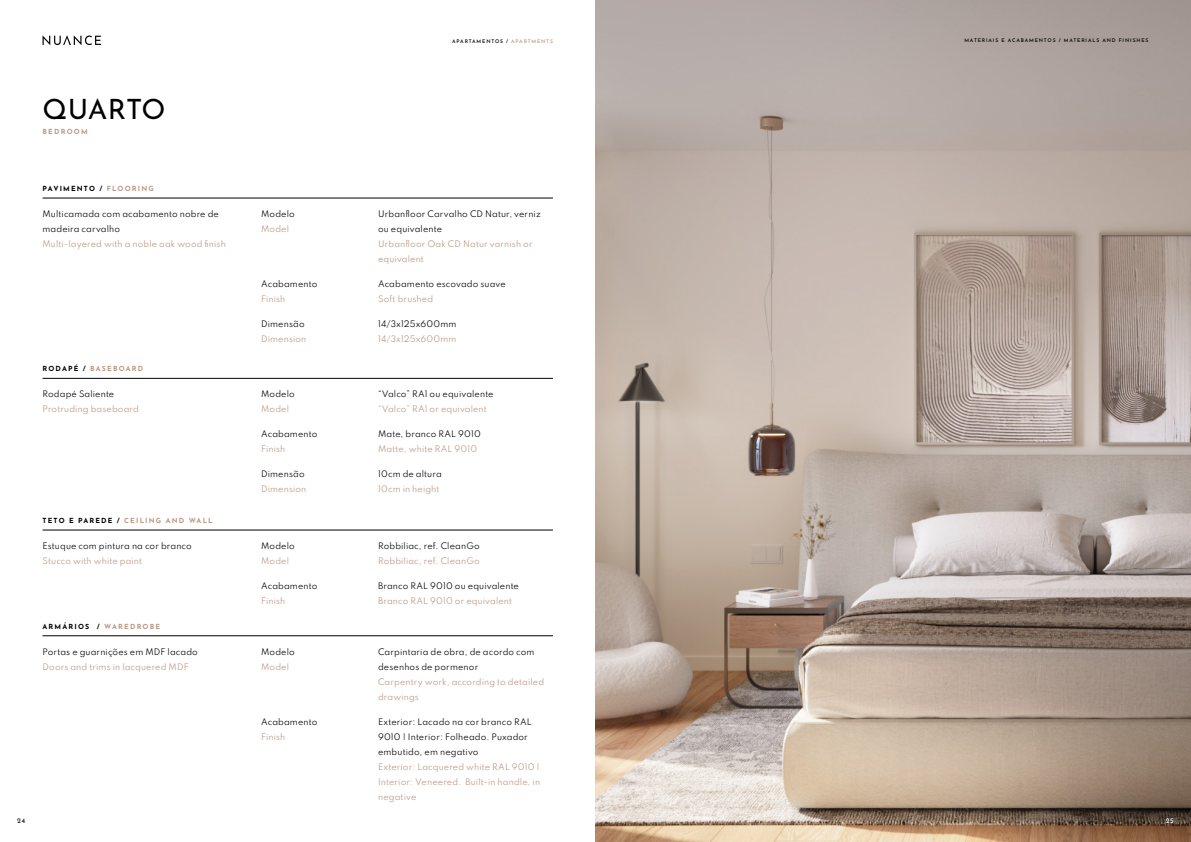
<style>
.page{position:relative;width:1191px;height:842px;background:#fff}
.page>*{position:absolute;margin:0;border:0;box-sizing:border-box;transform-origin:0 0}
.t1{font:28px "Josefin Sans";letter-spacing:-.015em;color:#000}
.t2{font:8px/15px "Spartan";letter-spacing:.015em;color:#000}
.t3{font:8px/15px "Spartan";letter-spacing:.015em;color:#ba9885}
.t4{font:700 7px "Josefin Sans";letter-spacing:.17em;color:#ba9885}
.t5{font:700 7px "Josefin Sans";letter-spacing:.17em;color:#000}
.t6{font:7px "Josefin Sans";color:#000}
.t7{font:7px "Josefin Sans";color:#fff}
.t8{font:600 5px "Josefin Sans";letter-spacing:.175em;color:#000}
.s1{color:#ba9885}
.s2{color:#000}
</style>
<div class="page">
<svg style="left:43px;top:35px;width:58px;height:10px"></svg>
<hr style="left:43px;top:198px;width:510px;height:1px;background:#000">
<hr style="left:43px;top:378px;width:510px;height:1px;background:#000">
<hr style="left:43px;top:530px;width:510px;height:1px;background:#000">
<hr style="left:43px;top:636px;width:510px;height:1px;background:#000">
<img style="left:595px;top:0;width:596px;height:842px">
<h1 class="t1" style="left:43px;top:86px;width:125px">QUARTO</h1>
<p class="t4" style="left:43px;top:125px;width:47px">BEDROOM</p>
<p class="t5" style="left:43px;top:182px;width:113px">PAVIMENTO / <span class="s1">FLOORING</span></p>
<p class="t2" style="left:43px;top:206px;width:178px">Multicamada com acabamento nobre de madeira carvalho</p>
<p class="t3" style="left:43px;top:236px;width:185px">Multi-layered with a noble oak wood finish</p>
<p class="t4" style="left:43px;top:363px;width:102px"><span class="s2">RODAPÉ /</span> BASEBOARD</p>
<p class="t2" style="left:43px;top:386px;width:73px">Rodapé Saliente</p>
<p class="t3" style="left:43px;top:401px;width:98px">Protruding baseboard</p>
<p class="t4" style="left:43px;top:514px;width:172px"><span class="s2">TETO E PAREDE /</span> CEILING AND WALL</p>
<p class="t2" style="left:43px;top:538px;width:151px">Estuque com pintura na cor branco</p>
<p class="t3" style="left:43px;top:553px;width:101px">Stucco with white paint</p>
<p class="t5" style="left:43px;top:620px;width:119px">ARMÁRIOS / <span class="s1">WAREDROBE</span></p>
<p class="t2" style="left:43px;top:644px;width:157px">Portas e guarnições em MDF lacado</p>
<p class="t3" style="left:43px;top:659px;width:148px">Doors and trims in lacquered MDF</p>
<p class="t6" style="left:17px;top:815px;width:10px">24</p>
<p class="t2" style="left:261px;top:206px;width:35px">Modelo</p>
<p class="t3" style="left:261px;top:221px;width:29px">Model</p>
<p class="t2" style="left:261px;top:276px;width:58px">Acabamento</p>
<p class="t3" style="left:261px;top:291px;width:26px">Finish</p>
<p class="t2" style="left:261px;top:316px;width:45px">Dimensão</p>
<p class="t3" style="left:261px;top:331px;width:47px">Dimension</p>
<p class="t2" style="left:261px;top:386px;width:35px">Modelo</p>
<p class="t3" style="left:261px;top:401px;width:29px">Model</p>
<p class="t2" style="left:261px;top:426px;width:58px">Acabamento</p>
<p class="t3" style="left:261px;top:441px;width:26px">Finish</p>
<p class="t2" style="left:261px;top:466px;width:45px">Dimensão</p>
<p class="t3" style="left:261px;top:481px;width:47px">Dimension</p>
<p class="t2" style="left:261px;top:538px;width:35px">Modelo</p>
<p class="t3" style="left:261px;top:553px;width:29px">Model</p>
<p class="t2" style="left:261px;top:578px;width:58px">Acabamento</p>
<p class="t3" style="left:261px;top:593px;width:26px">Finish</p>
<p class="t2" style="left:261px;top:644px;width:35px">Modelo</p>
<p class="t3" style="left:261px;top:659px;width:29px">Model</p>
<p class="t2" style="left:261px;top:714px;width:58px">Acabamento</p>
<p class="t3" style="left:261px;top:729px;width:26px">Finish</p>
<p class="t8" style="left:452px;top:36px;width:102px">APARTAMENTOS / <span class="s1">APARTMENTS</span></p>
<p class="t8" style="left:964px;top:36px;width:185px">MATERIAIS E ACABAMENTOS / MATERIALS AND FINISHES</p>
<p class="t2" style="left:378px;top:206px;width:164px">Urbanfloor Carvalho CD Natur, verniz ou equivalente</p>
<p class="t3" style="left:378px;top:236px;width:156px">Urbanfloor Oak CD Natur varnish or equivalent</p>
<p class="t2" style="left:378px;top:276px;width:129px">Acabamento escovado suave</p>
<p class="t3" style="left:378px;top:291px;width:57px">Soft brushed</p>
<p class="t2" style="left:378px;top:316px;width:80px">14/3x125x600mm</p>
<p class="t3" style="left:378px;top:331px;width:80px">14/3x125x600mm</p>
<p class="t2" style="left:378px;top:386px;width:117px">“Valco” RA1 ou equivalente</p>
<p class="t3" style="left:378px;top:401px;width:110px">“Valco” RA1 or equivalent</p>
<p class="t2" style="left:378px;top:426px;width:104px">Mate, branco RAL 9010</p>
<p class="t3" style="left:378px;top:441px;width:101px">Matte, white RAL 9010</p>
<p class="t2" style="left:378px;top:466px;width:65px">10cm de altura</p>
<p class="t3" style="left:378px;top:481px;width:63px">10cm in height</p>
<p class="t2" style="left:378px;top:538px;width:103px">Robbiliac, ref. CleanGo</p>
<p class="t3" style="left:378px;top:553px;width:103px">Robbiliac, ref. CleanGo</p>
<p class="t2" style="left:378px;top:578px;width:142px">Branco RAL 9010 ou equivalente</p>
<p class="t3" style="left:378px;top:593px;width:136px">Branco RAL 9010 or equivalent</p>
<p class="t2" style="left:378px;top:644px;width:158px">Carpintaria de obra, de acordo com desenhos de pormenor</p>
<p class="t3" style="left:378px;top:674px;width:167px">Carpentry work, according to detailed drawings</p>
<p class="t2" style="left:378px;top:714px;width:155px">Exterior: Lacado na cor branco RAL<br>9010 | Interior: Folheado. Puxador embutido, em negativo</p>
<p class="t3" style="left:378px;top:759px;width:164px;text-align:justify">Exterior: Lacquered white RAL 9010 | Interior: Veneered. Built-in handle, in negative</p>
<p class="t7" style="left:1165px;top:815px;width:9px">25</p>
</div>
